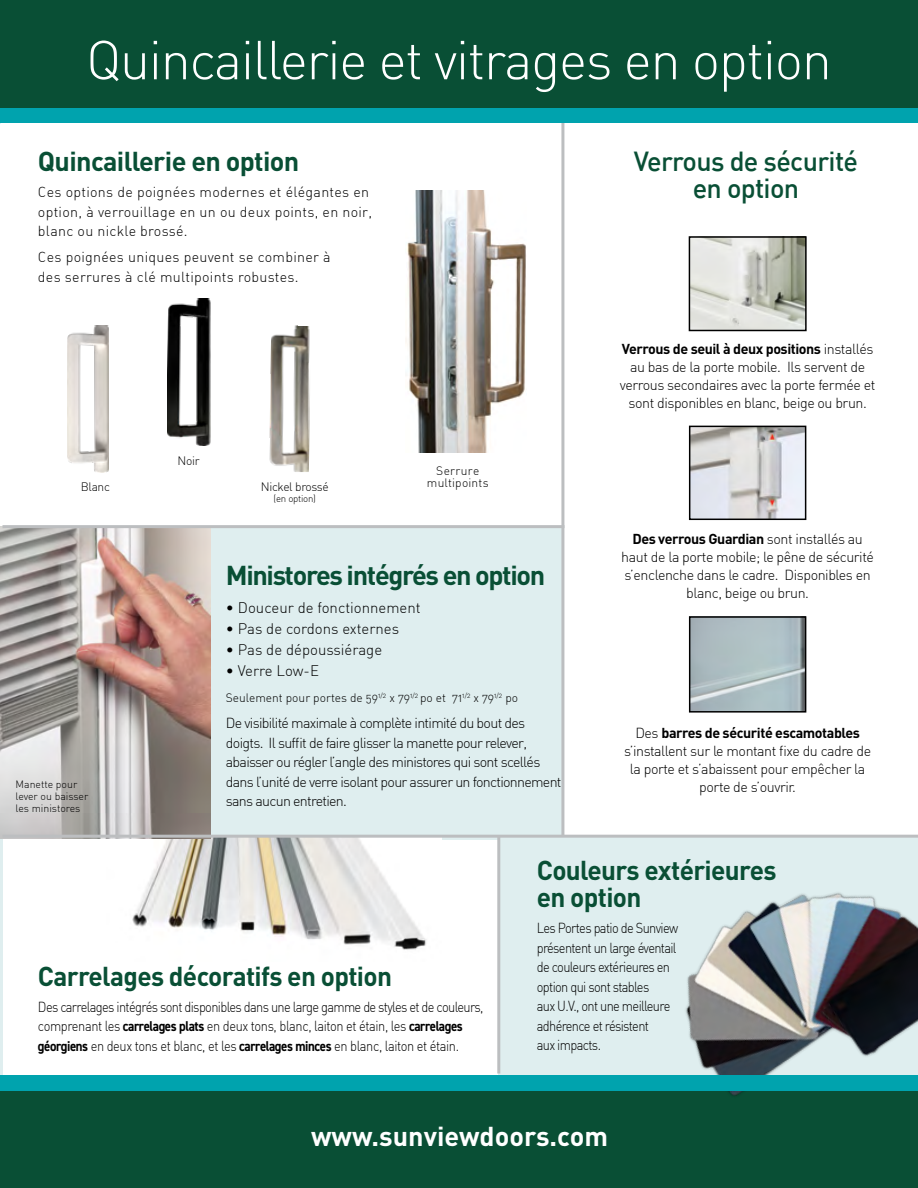
<style>
.page{position:relative;width:918px;height:1188px;background:#fff}
.page>*{position:absolute;margin:0;border:0;box-sizing:border-box;transform-origin:0 0}
.t1{font:300 54px "DIN";letter-spacing:-.025em;color:#fff}
.t2{font:700 27px/27px "DIN";letter-spacing:-.025em;color:#094f35}
.t3{font:700 27px "DIN";letter-spacing:-.05em;color:#094f35}
.t4{font:500 27px/27px "DIN";letter-spacing:-.025em;color:#094f35;text-align:center}
.t5{font:700 27px "DIN";color:#fff}
.t6{font:15px "DIN Light Alternate";color:#000}
.t7{font:14.25px/18px "DIN Light Alternate";letter-spacing:-.04em;color:#000;text-align:center}
.t8{font:14.25px/19.5px "DIN Light Alternate";letter-spacing:-.04em;color:#000;scale:.9 1}
.t9{font:14.25px/19.5px "DIN Light Alternate";letter-spacing:.02em;color:#000}
.t10{font:700 14.25px "DIN";letter-spacing:-.03em;color:#000}
.t11{font:12px/12px "DIN Light Alternate";color:#000;text-align:center}
.t12{font:12px "DIN Light Alternate";letter-spacing:-.025em;color:#000}
.t13{font:10.5px/12px "DIN Light Alternate";color:#000}
.t14{font:9.75px "DIN Light Alternate";letter-spacing:-.025em;color:#000}
.s1{font-family:"DIN Light Alternate";font-weight:400}
.s2{font-family:"DIN2014";font-weight:700}
</style>
<div class="page">
<div style="left:0;top:1079px;width:918px;height:109px;background:#094f35"></div>
<hr style="left:0;top:548px;width:2px;height:532px;background:#dfeeef">
<div style="left:159px;top:527px;width:404px;height:313px;background:#dfeeef"></div>
<div style="left:499px;top:836px;width:419px;height:244px;background:#dfeeef"></div>
<img style="left:106px;top:838px;width:336px;height:112px">
<hr style="left:561px;top:119px;width:3px;height:717px;background:#bcbec0">
<img style="left:0;top:527px;width:210px;height:311px">
<hr style="left:497px;top:836px;width:3px;height:238px;background:#bcbec0">
<hr style="left:2px;top:525px;width:562px;height:3px;background:#bcbec0">
<hr style="left:2px;top:835px;width:916px;height:3px;background:#bcbec0">
<img style="left:685px;top:892px;width:233px;height:204px">
<img style="left:269px;top:325px;width:41px;height:147px">
<img style="left:67px;top:325px;width:41px;height:147px">
<img style="left:167px;top:299px;width:43px;height:146px">
<img style="left:406px;top:191px;width:120px;height:262px">
<img style="left:692px;top:619px;width:111px;height:91px">
<div style="left:689px;top:616px;width:117px;height:97px;border:2px solid #000"></div>
<img style="left:692px;top:239px;width:112px;height:89px">
<div style="left:689px;top:236px;width:118px;height:95px;border:2px solid #000"></div>
<img style="left:692px;top:429px;width:111px;height:88px">
<div style="left:689px;top:426px;width:117px;height:94px;border:2px solid #000"></div>
<div style="left:0;top:1075px;width:918px;height:16px;background:#00a3ae"></div>
<div style="left:0;top:0;width:918px;height:110px;background:#094f35"></div>
<div style="left:0;top:108px;width:918px;height:15px;background:#00a3ae"></div>
<h1 class="t1" style="left:86px;top:27px;width:747px">Quincaillerie et vitrages en option</h1>
<h2 class="t2" style="left:38px;top:146px;width:263px">Quincaillerie en option</h2>
<p class="t9" style="left:38px;top:182px;width:336px">Ces options de poignées modernes et élégantes en option, à verrouillage en un ou deux points, en noir, blanc ou nickle brossé.</p>
<p class="t9" style="left:38px;top:247px;width:294px">Ces poignées uniques peuvent se combiner à des serrures à clé multipoints robustes.</p>
<p class="t11" style="left:81px;top:480px;width:31px">Blanc</p>
<p class="t13" style="left:16px;top:778px;width:74px">Manette pour lever ou baisser les ministores</p>
<p class="t11" style="left:177px;top:454px;width:24px">Noir</p>
<p class="t12" style="left:261px;top:480px;width:70px">Nickel brossé</p>
<p class="t14" style="left:274px;top:493px;width:44px">(en option)</p>
<p class="t11" style="left:427px;top:465px;width:63px">Serrure multipoints</p>
<h2 class="t3" style="left:226px;top:558px;width:321px">Ministores intégrés en option</h2>
<p class="t6" style="left:226px;top:598px;width:196px">• Douceur de fonctionnement</p>
<p class="t6" style="left:226px;top:619px;width:175px">• Pas de cordons externes</p>
<p class="t6" style="left:226px;top:640px;width:158px">• Pas de dépoussiérage</p>
<p class="t6" style="left:226px;top:661px;width:95px">• Verre Low-E</p>
<p class="t11" style="left:226px;top:692px;width:294px">Seulement pour portes de 59<sup>1/2</sup> x 79<sup>1/2</sup> po et 71<sup>1/2</sup> x 79<sup>1/2</sup> po</p>
<p class="t7" style="left:226px;top:713px;width:337px;line-height:19.5px;text-align:left">De visibilité maximale à complète intimité du bout des doigts. Il suffit de faire glisser la manette pour relever, abaisser ou régler l’angle des ministores qui sont scellés dans l’unité de verre isolant pour assurer un fonctionnement sans aucun entretien.</p>
<h2 class="t4" style="left:634px;top:147px;width:226px">Verrous de sécurité en option</h2>
<p class="t10" style="left:622px;top:340px;width:253px">Verrous de seuil à deux positions <span class="s1">installés</span></p>
<p class="t7" style="left:620px;top:358px;width:257px">au bas de la porte mobile. Ils servent de verrous secondaires avec la porte fermée et sont disponibles en blanc, beige ou brun.</p>
<p class="t10" style="left:632px;top:530px;width:232px">Des verrous Guardian <span class="s1">sont installés au</span></p>
<p class="t7" style="left:621px;top:548px;width:254px">haut de la porte mobile; le pêne de sécurité s’enclenche dans le cadre. Disponibles en blanc, beige ou brun.</p>
<p class="t10" style="left:635px;top:724px;width:226px"><span class="s1">Des</span> barres de sécurité escamotables</p>
<p class="t7" style="left:624px;top:742px;width:249px">s’installent sur le montant fixe du cadre de la porte et s’abaissent pour empêcher la porte de s’ouvrir.</p>
<h2 class="t2" style="left:38px;top:961px;width:356px">Carrelages décoratifs en option</h2>
<p class="t8" style="left:38px;top:997px;width:497px">Des carrelages intégrés sont disponibles dans une large gamme de styles et de couleurs, comprenant les <span class="s2">carrelages plats</span> en deux tons, blanc, laiton et étain, les <span class="s2">carrelages géorgiens</span> en deux tons et blanc, et les <span class="s2">carrelages minces</span> en blanc, laiton et étain.</p>
<h2 class="t2" style="left:537px;top:856px;width:241px">Couleurs extérieures en option</h2>
<p class="t8" style="left:537px;top:918px;width:159px">Les Portes patio de Sunview présentent un large éventail de couleurs extérieures en option qui sont stables<br>aux U.V., ont une meilleure adhérence et résistent<br>aux impacts.</p>
<h2 class="t5" style="left:311px;top:1119px;width:298px">www.sunviewdoors.com</h2>
</div>
